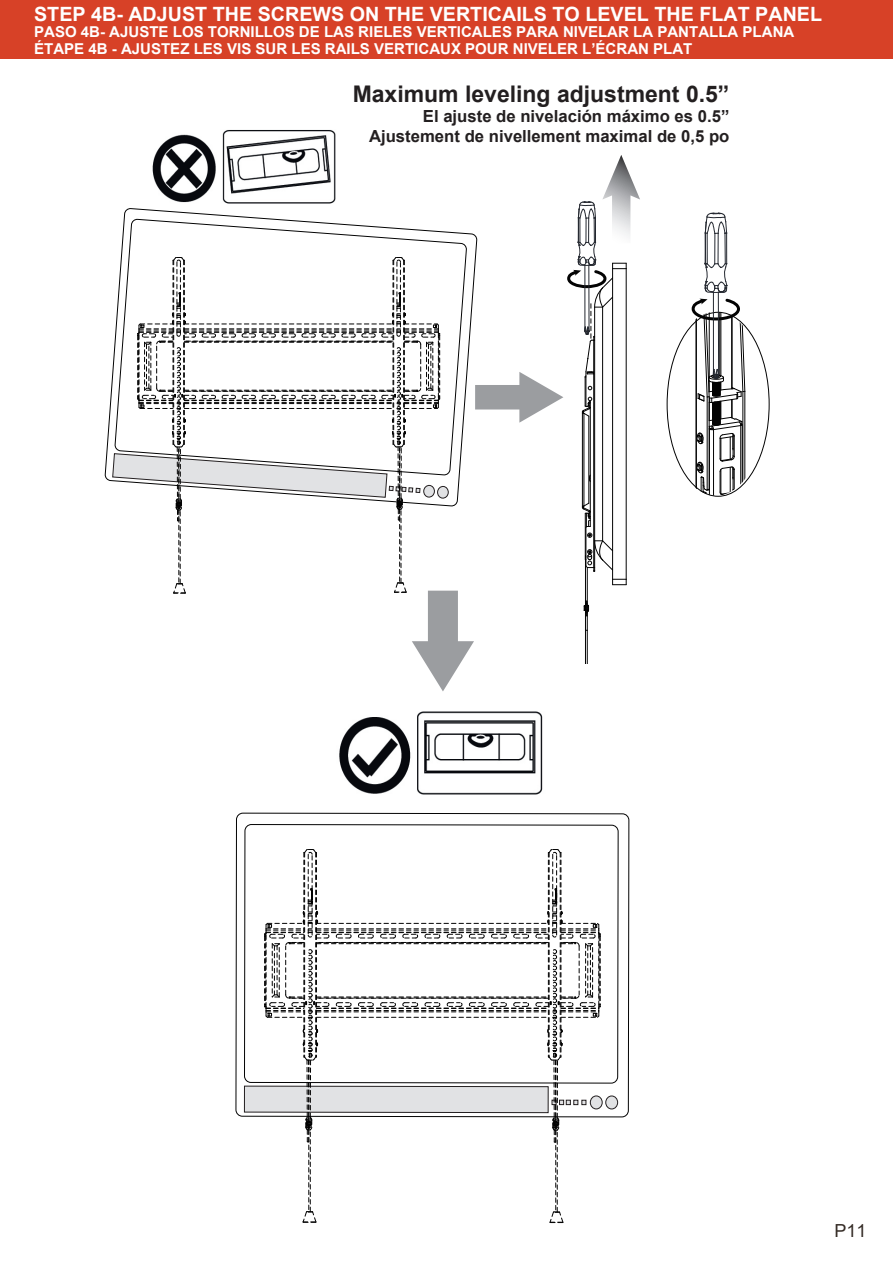
<style>
.page{position:relative;width:893px;height:1263px;background:#fff}
.page>*{position:absolute;margin:0;border:0;box-sizing:border-box;transform-origin:0 0}
.t1{font:700 22.95px "Arial";color:#231f20}
.t2{font:700 19.65px "Arial";color:#fff}
.t3{font:18px "Arial";color:#342b25}
.t4{font:700 16.65px/20px "Arial";color:#231f20;text-align:right}
.t5{font:700 15px/16.5px "Arial";color:#fff}
</style>
<div class="page">
<img style="left:155px;top:130px;width:181px;height:25px">
<svg style="left:236px;top:813px;width:393px;height:304px"></svg>
<svg style="left:244px;top:711px;width:374px;height:513px"></svg>
<div style="left:590px;top:1096px;width:12px;height:13px;border:1px solid #231f20;border-radius:50%"></div>
<div style="left:606px;top:1096px;width:12px;height:13px;background:#e1e2e4;border-radius:50%"></div>
<div style="left:606px;top:1096px;width:12px;height:13px;border:1px solid #231f20;border-radius:50%"></div>
<img style="left:337px;top:712px;width:214px;height:82px">
<hr style="left:745px;top:391px;width:1px;height:93px;background:#030303">
<svg style="left:244px;top:849px;width:357px;height:374px"></svg>
<hr style="left:726px;top:233px;width:1px;height:31px;background:#242830">
<hr style="left:725px;top:233px;width:1px;height:31px;background:#242830">
<hr style="left:718px;top:233px;width:1px;height:31px;background:#242830">
<hr style="left:714px;top:233px;width:1px;height:31px;background:#242830">
<hr style="left:707px;top:233px;width:1px;height:31px;background:#242830">
<hr style="left:705px;top:233px;width:1px;height:30px;background:#242830">
<svg style="left:704px;top:212px;width:23px;height:22px"></svg>
<svg style="left:690px;top:263px;width:55px;height:233px"></svg>
<svg style="left:112px;top:155px;width:528px;height:536px"></svg>
<div style="left:0;top:0;width:893px;height:58px;background:#d74127"></div>
<h2 class="t2" style="left:34px;top:0;width:789px">STEP 4B- ADJUST THE SCREWS ON THE VERTICAILS TO LEVEL THE FLAT PANEL</h2>
<p class="t5" style="left:34px;top:24px;width:762px">PASO 4B- AJUSTE LOS TORNILLOS DE LAS RIELES VERTICALES PARA NIVELAR LA PANTALLA PLANA<br>ÉTAPE 4B - AJUSTEZ LES VIS SUR LES RAILS VERTICAUX POUR NIVELER L’ÉCRAN PLAT</p>
<h1 class="t1" style="left:353px;top:78px;width:378px">Maximum leveling adjustment 0.5”</h1>
<p class="t4" style="left:369px;top:106px;width:362px">El ajuste de nivelación máximo es 0.5”<br>Ajustement de nivellement maximal de 0,5 po</p>
<p class="t3" style="left:834px;top:1218px;width:34px">P11</p>
</div>
